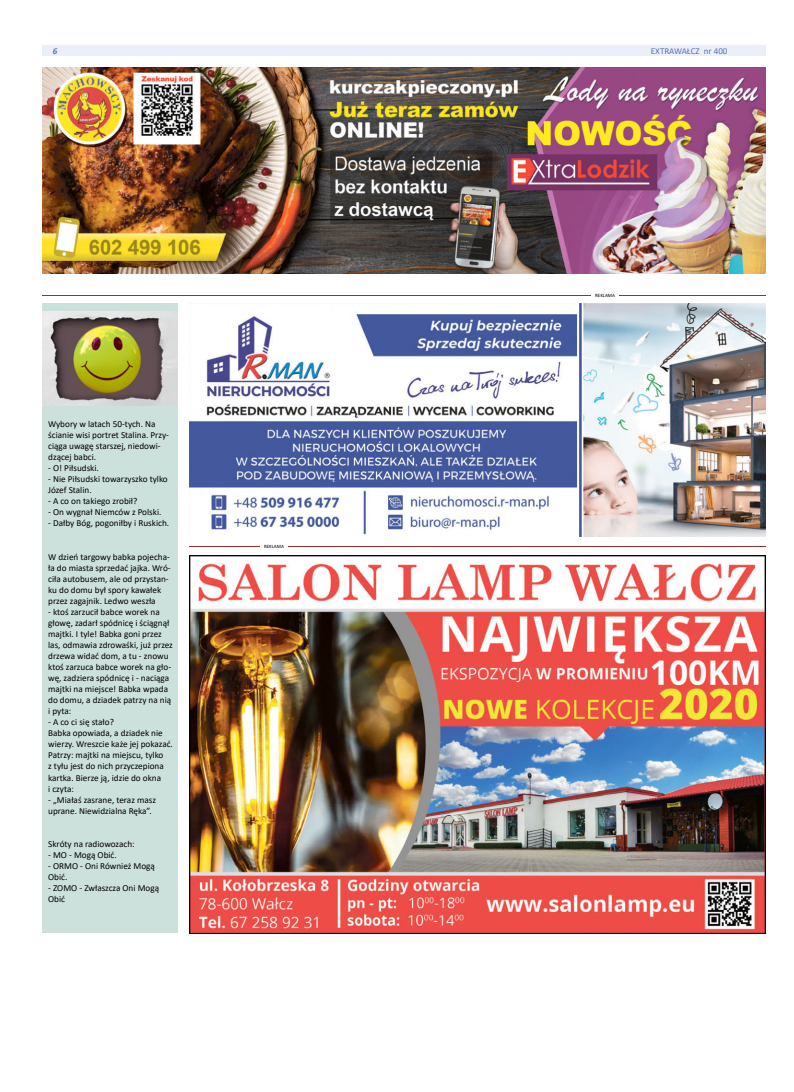
<style>
.page{position:relative;width:794px;height:1092px;background:#fff}
.page>*{position:absolute;margin:0;border:0;box-sizing:border-box;transform-origin:0 0}
.t1{font:9.2px/11px "Calibri";color:#000}
.t2{font:9px "Calibri";color:#5570b6}
.t3{font:italic 700 9px "Calibri";color:#5b72b9}
.t4{font:5px "Calibri";color:#000}
</style>
<div class="page">
<div style="left:43px;top:45px;width:722px;height:11px;background:#ebeff9"></div>
<div style="left:43px;top:303px;width:135px;height:629px;background:#cde1dc"></div>
<img style="left:43px;top:311px;width:135px;height:94px">
<hr style="left:189px;top:546px;width:576px;height:1px;background:#9e2e2d">
<img style="left:189px;top:555px;width:576px;height:378px">
<hr style="left:260px;top:544px;width:27px;height:4px;background:#fff">
<hr style="left:43px;top:295px;width:722px;height:1px;background:#9e2e2d">
<hr style="left:591px;top:293px;width:27px;height:4px;background:#fff">
<img style="left:189px;top:303px;width:576px;height:233px">
<img style="left:43px;top:68px;width:722px;height:205px">
<p class="t3" style="left:53px;top:47px;width:6px">6</p>
<p class="t2" style="left:651px;top:44px;width:78px">EXTRAWAŁCZ nr 400</p>
<p class="t1" style="left:48px;top:418px;width:122px">Wybory w latach 50-tych. Na ścianie wisi portret Stalina. Przy&shy;ciąga uwagę starszej, niedowi&shy;dzącej babci.</p>
<p class="t1" style="left:48px;top:462px;width:52px">- O! Piłsudski.</p>
<p class="t1" style="left:48px;top:473px;width:121px">- Nie Piłsudski towarzyszko tylko<br>Józef Stalin.</p>
<p class="t1" style="left:48px;top:495px;width:91px">- A co on takiego zrobił?</p>
<p class="t1" style="left:48px;top:506px;width:115px">- On wygnał Niemców z Polski.</p>
<p class="t1" style="left:48px;top:517px;width:122px">- Dałby Bóg, pogoniłby i Ruskich.</p>
<p class="t1" style="left:48px;top:550px;width:124px">W dzień targowy babka pojecha&shy;ła do miasta sprzedać jajka. Wró&shy;ciła autobusem, ale od przystan&shy;ku do domu był spory kawałek przez zagajnik. Ledwo weszła</p>
<p class="t1" style="left:48px;top:606px;width:126px">- ktoś zarzucił babce worek na głowę, zadarł spódnicę i ściągnął majtki. I tyle! Babka goni przez las, odmawia zdrowaśki, już przez drzewa widać dom, a tu - znowu ktoś zarzuca babce worek na gło&shy;wę, zadziera spódnicę i - naciąga majtki na miejsce! Babka wpada do domu, a dziadek patrzy na nią i pyta:</p>
<p class="t1" style="left:48px;top:716px;width:126px">- A co ci się stało?<br>Babka opowiada, a dziadek nie wierzy. Wreszcie każe jej pokazać.<br>Patrzy: majtki na miejscu, tylko<br>z tyłu jest do nich przyczepiona kartka. Bierze ją, idzie do okna<br>i czyta:</p>
<p class="t1" style="left:48px;top:793px;width:109px">- „Miałaś zasrane, teraz masz uprane. Niewidzialna Ręka”.</p>
<p class="t1" style="left:48px;top:838px;width:88px">Skróty na radiowozach:</p>
<p class="t1" style="left:48px;top:849px;width:70px">- MO - Mogą Obić.</p>
<p class="t1" style="left:48px;top:860px;width:108px">- ORMO - Oni Również Mogą<br>Obić.</p>
<p class="t1" style="left:48px;top:882px;width:112px">- ZOMO - Zwłaszcza Oni Mogą<br>Obić</p>
<p class="t4" style="left:264px;top:543px;width:21px">REKLAMA</p>
<p class="t4" style="left:595px;top:292px;width:21px">REKLAMA</p>
</div>
